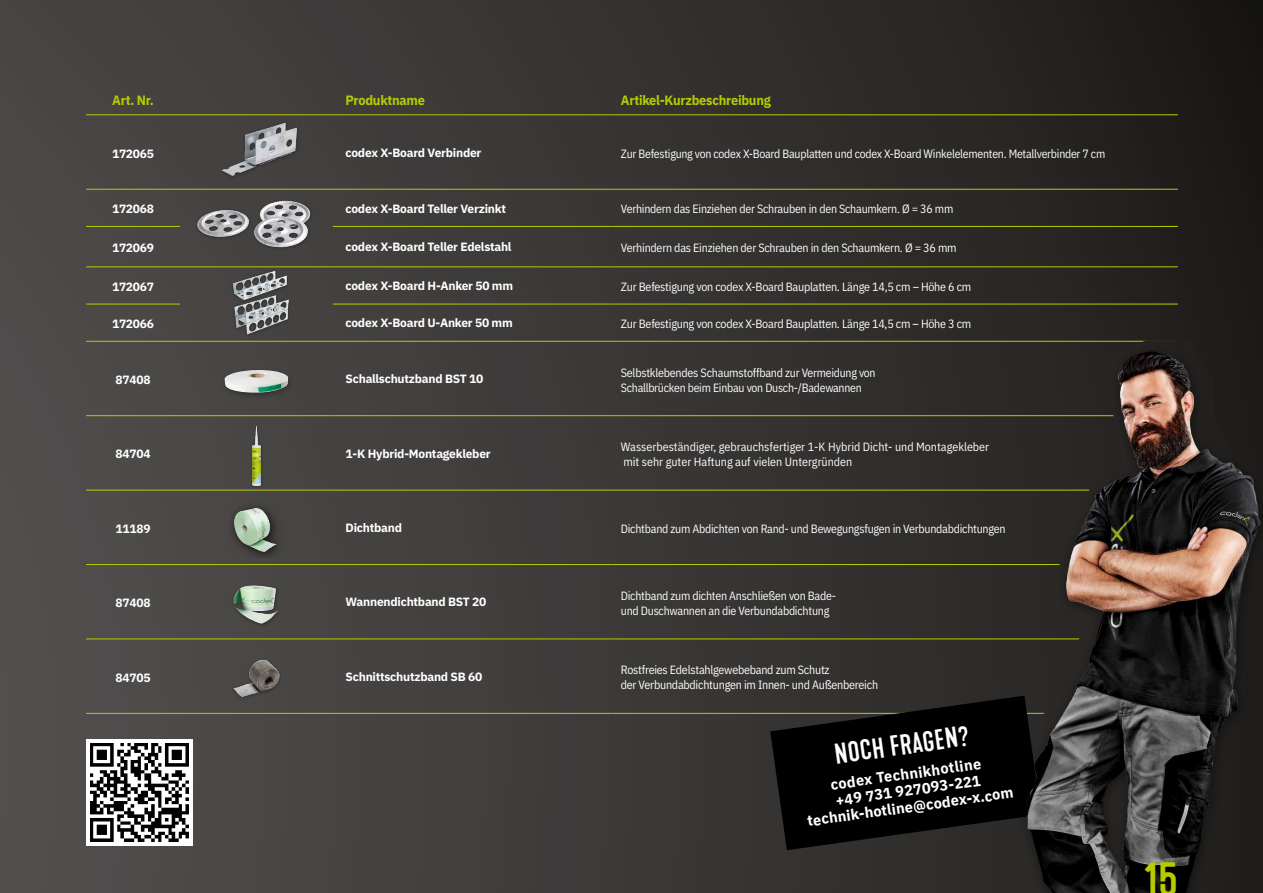
<style>
.page{position:relative;width:1263px;height:893px;background:#fff}
.page>*{position:absolute;margin:0;border:0;box-sizing:border-box;transform-origin:0 0}
.t1{font:500 45px "Kapra Neue";color:#b6cc00}
.t2{font:500 27px "Kapra Neue";color:#fff}
.t3{font:700 15px/16.5px "IBM Plex Sans";color:#fff;text-align:center}
.t4{font:700 13.5px "IBM Plex Sans";letter-spacing:-.02em;color:#b6cc00;scale:.95 1}
.t5{font:12px/15px "IBM Plex Sans Cond";letter-spacing:-.02em;color:#fff}
.t6{font:700 12px "IBM Plex Sans";letter-spacing:-.02em;color:#fff}
.t7{font:12px/15px "IBM Plex Sans Cond";color:#fff}
</style>
<div class="page">
<div style="left:0;top:0;width:1263px;height:893px;background:linear-gradient(to right,#52504e,#1e1c1a)"></div>
<hr style="left:86px;top:189px;width:94px;height:1px;background:#b6cc00">
<hr style="left:180px;top:189px;width:153px;height:1px;background:#b6cc00">
<hr style="left:333px;top:189px;width:279px;height:1px;background:#b6cc00">
<hr style="left:612px;top:189px;width:566px;height:1px;background:#b6cc00">
<hr style="left:86px;top:226px;width:94px;height:1px;background:#b6cc00">
<hr style="left:333px;top:226px;width:279px;height:1px;background:#b6cc00">
<hr style="left:612px;top:226px;width:566px;height:1px;background:#b6cc00">
<hr style="left:86px;top:267px;width:94px;height:1px;background:#b6cc00">
<hr style="left:180px;top:267px;width:153px;height:1px;background:#b6cc00">
<hr style="left:333px;top:267px;width:279px;height:1px;background:#b6cc00">
<hr style="left:612px;top:267px;width:566px;height:1px;background:#b6cc00">
<hr style="left:86px;top:341px;width:94px;height:1px;background:#b6cc00">
<hr style="left:180px;top:341px;width:153px;height:1px;background:#b6cc00">
<hr style="left:333px;top:341px;width:279px;height:1px;background:#b6cc00">
<hr style="left:612px;top:341px;width:566px;height:1px;background:#b6cc00">
<hr style="left:86px;top:415px;width:94px;height:1px;background:#b6cc00">
<hr style="left:180px;top:415px;width:153px;height:1px;background:#b6cc00">
<hr style="left:333px;top:415px;width:279px;height:1px;background:#b6cc00">
<hr style="left:612px;top:415px;width:566px;height:1px;background:#b6cc00">
<hr style="left:86px;top:564px;width:94px;height:1px;background:#b6cc00">
<hr style="left:180px;top:564px;width:153px;height:1px;background:#b6cc00">
<hr style="left:333px;top:564px;width:279px;height:1px;background:#b6cc00">
<hr style="left:612px;top:564px;width:566px;height:1px;background:#b6cc00">
<hr style="left:86px;top:304px;width:94px;height:1px;background:#b6cc00">
<hr style="left:333px;top:304px;width:279px;height:1px;background:#b6cc00">
<hr style="left:612px;top:304px;width:566px;height:1px;background:#b6cc00">
<hr style="left:86px;top:490px;width:94px;height:1px;background:#b6cc00">
<hr style="left:180px;top:490px;width:153px;height:1px;background:#b6cc00">
<hr style="left:333px;top:490px;width:279px;height:1px;background:#b6cc00">
<hr style="left:612px;top:490px;width:566px;height:1px;background:#b6cc00">
<hr style="left:86px;top:639px;width:94px;height:1px;background:#b6cc00">
<hr style="left:180px;top:639px;width:153px;height:1px;background:#b6cc00">
<hr style="left:333px;top:639px;width:279px;height:1px;background:#b6cc00">
<hr style="left:612px;top:639px;width:566px;height:1px;background:#b6cc00">
<hr style="left:86px;top:713px;width:94px;height:1px;background:#b6cc00">
<hr style="left:180px;top:713px;width:153px;height:1px;background:#b6cc00">
<hr style="left:333px;top:713px;width:279px;height:1px;background:#b6cc00">
<hr style="left:612px;top:713px;width:566px;height:1px;background:#b6cc00">
<hr style="left:86px;top:114px;width:94px;height:1px;background:#b6cc00">
<hr style="left:180px;top:114px;width:153px;height:1px;background:#b6cc00">
<hr style="left:333px;top:114px;width:279px;height:1px;background:#b6cc00">
<hr style="left:612px;top:114px;width:566px;height:1px;background:#b6cc00">
<div style="left:219px;top:121px;width:81px;height:59px;background:#434140"></div>
<img style="left:205px;top:121px;width:102px;height:57px">
<img style="left:193px;top:195px;width:122px;height:57px">
<div style="left:221px;top:367px;width:73px;height:32px;background:#454241"></div>
<img style="left:225px;top:370px;width:63px;height:23px">
<div style="left:250px;top:425px;width:13px;height:63px;background:#000;opacity:.3"></div>
<img style="left:252px;top:426px;width:9px;height:59px">
<div style="left:229px;top:502px;width:55px;height:56px;background:#000;opacity:.6"></div>
<img style="left:234px;top:509px;width:43px;height:42px">
<div style="left:231px;top:583px;width:52px;height:45px;background:#484644"></div>
<img style="left:234px;top:585px;width:45px;height:39px">
<div style="left:231px;top:658px;width:52px;height:42px;background:#494645"></div>
<img style="left:233px;top:660px;width:47px;height:38px">
<div style="left:231px;top:269px;width:61px;height:70px;background:#464342"></div>
<img style="left:225px;top:270px;width:71px;height:66px">
<div style="left:86px;top:739px;width:106px;height:106px;background:#fff"></div>
<img style="left:90px;top:743px;width:98px;height:98px">
<svg style="left:769px;top:694px;width:223px;height:157px"></svg>
<img style="left:992px;top:326px;width:271px;height:567px">
<p class="t4" style="left:112px;top:90px;width:45px">Art. Nr.</p>
<p class="t4" style="left:346px;top:90px;width:85px">Produktname</p>
<p class="t4" style="left:621px;top:90px;width:159px">Artikel-Kurzbeschreibung</p>
<p class="t6" style="left:112px;top:144px;width:44px">172065</p>
<p class="t6" style="left:346px;top:143px;width:137px">codex X-Board Verbinder</p>
<p class="t5" style="left:621px;top:145px;width:486px">Zur Befestigung von codex X-Board Bauplatten und codex X-Board Winkelelementen. Metallverbinder 7 cm</p>
<p class="t6" style="left:112px;top:200px;width:44px">172068</p>
<p class="t6" style="left:346px;top:199px;width:162px">codex X-Board Teller Verzinkt</p>
<p class="t5" style="left:621px;top:201px;width:334px">Verhindern das Einziehen der Schrauben in den Schaumkern. Ø = 36 mm</p>
<p class="t6" style="left:112px;top:238px;width:44px">172069</p>
<p class="t6" style="left:346px;top:238px;width:168px">codex X-Board Teller Edelstahl</p>
<p class="t5" style="left:621px;top:239px;width:337px">Verhindern das Einziehen der Schrauben in den Schaumkern. Ø = 36 mm</p>
<p class="t6" style="left:112px;top:277px;width:44px">172067</p>
<p class="t6" style="left:345px;top:276px;width:169px">codex X-Board H-Anker 50 mm</p>
<p class="t5" style="left:621px;top:278px;width:352px">Zur Befestigung von codex X-Board Bauplatten. Länge 14,5 cm – Höhe 6 cm</p>
<p class="t6" style="left:112px;top:314px;width:44px">172066</p>
<p class="t6" style="left:345px;top:314px;width:169px">codex X-Board U-Anker 50 mm</p>
<p class="t5" style="left:621px;top:315px;width:352px">Zur Befestigung von codex X-Board Bauplatten. Länge 14,5 cm – Höhe 3 cm</p>
<p class="t6" style="left:115px;top:370px;width:37px">87408</p>
<p class="t6" style="left:346px;top:369px;width:139px">Schallschutzband BST 10</p>
<p class="t5" style="left:621px;top:364px;width:256px">Selbstklebendes Schaumstoffband zur Vermeidung von<br>Schallbrücken beim Einbau von Dusch-/Badewannen</p>
<p class="t6" style="left:116px;top:445px;width:37px">84704</p>
<p class="t6" style="left:346px;top:444px;width:147px">1-K Hybrid-Montagekleber</p>
<p class="t7" style="left:621px;top:438px;width:370px">Wasserbeständiger, gebrauchsfertiger 1-K Hybrid Dicht- und Montagekleber mit sehr guter Haftung auf vielen Untergründen</p>
<p class="t6" style="left:116px;top:519px;width:37px">11189</p>
<p class="t6" style="left:346px;top:518px;width:58px">Dichtband</p>
<p class="t5" style="left:621px;top:520px;width:386px">Dichtband zum Abdichten von Rand- und Bewegungsfugen in Verbundabdichtungen</p>
<p class="t6" style="left:116px;top:593px;width:37px">87408</p>
<p class="t6" style="left:346px;top:593px;width:142px">Wannendichtband BST 20</p>
<p class="t5" style="left:621px;top:587px;width:217px">Dichtband zum dichten Anschließen von Bade&shy;und Duschwannen an die Verbundabdichtung</p>
<p class="t6" style="left:116px;top:668px;width:37px">84705</p>
<p class="t6" style="left:346px;top:667px;width:138px">Schnittschutzband SB 60</p>
<p class="t5" style="left:621px;top:661px;width:259px">Rostfreies Edelstahlgewebeband zum Schutz<br>der Verbundabdichtungen im Innen- und Außenbereich</p>
<h2 class="t2" style="left:832px;top:738px;width:137px;rotate:-8deg">NOCH FRAGEN?</h2>
<p class="t3" style="left:802px;top:779px;width:209px;rotate:-8deg">codex Technikhotline<br>+49 731 927093-221 technik-hotline@codex-x.com</p>
<h1 class="t1" style="left:1144px;top:853px;width:35px">15</h1>
</div>
